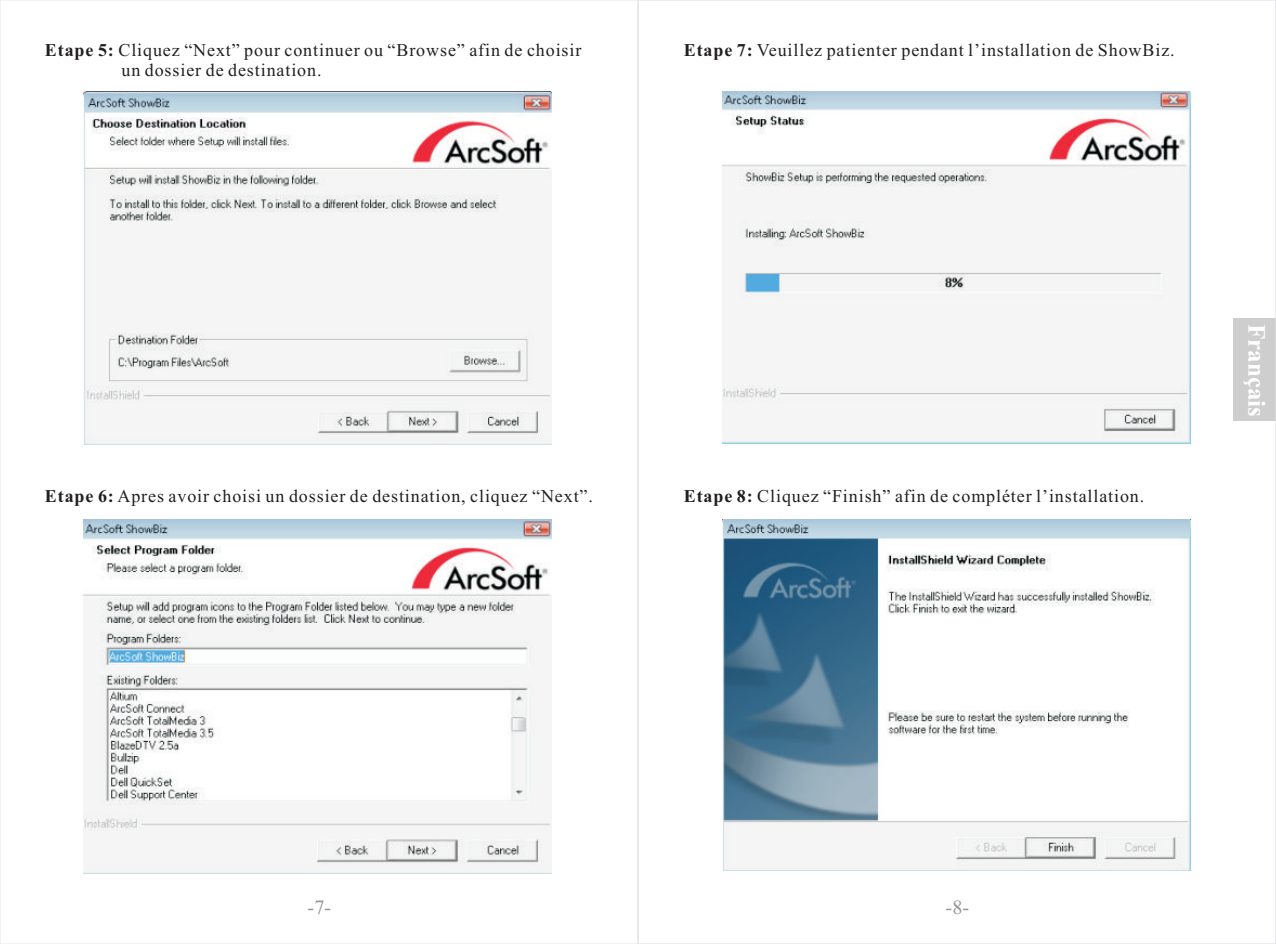
<style>
.page{position:relative;width:1276px;height:944px;background:#fff}
.page>*{position:absolute;margin:0;border:0;box-sizing:border-box;transform-origin:0 0}
.t1{font:700 24.9px "Times New Roman";color:#fff}
.t2{font:20.4px "Times New Roman";color:#939598}
.t3{font:18px/19.8px "Times New Roman";letter-spacing:.05em;color:#231f20}
.s1{font-weight:700}
</style>
<div class="page">
<img style="left:84px;top:91px;width:467px;height:354px">
<img style="left:84px;top:520px;width:467px;height:354px">
<div style="left:1233px;top:319px;width:43px;height:102px;background:#cecece"></div>
<img style="left:723px;top:91px;width:467px;height:352px">
<img style="left:723px;top:520px;width:467px;height:350px">
<p class="t3" style="left:121px;top:42px;width:461px;text-indent:-76px"><span class="s1">Etape 5:</span> Cliquez “Next” pour continuer ou “Browse” afin de choisir un dossier de destination.</p>
<p class="t3" style="left:684px;top:42px;width:492px"><span class="s1">Etape 7:</span> Veuillez patienter pendant l’installation de ShowBiz.</p>
<p class="t3" style="left:45px;top:488px;width:549px"><span class="s1">Etape 6:</span> Apres avoir choisi un dossier de destination, cliquez “Next”.</p>
<p class="t3" style="left:684px;top:488px;width:462px"><span class="s1">Etape 8:</span> Cliquez “Finish” afin de compléter l’installation.</p>
<h1 class="t1" style="left:1265px;top:324px;width:95px;rotate:90deg">Français</h1>
<p class="t2" style="left:307px;top:899px;width:25px">-7-</p>
<p class="t2" style="left:945px;top:899px;width:25px">-8-</p>
</div>
